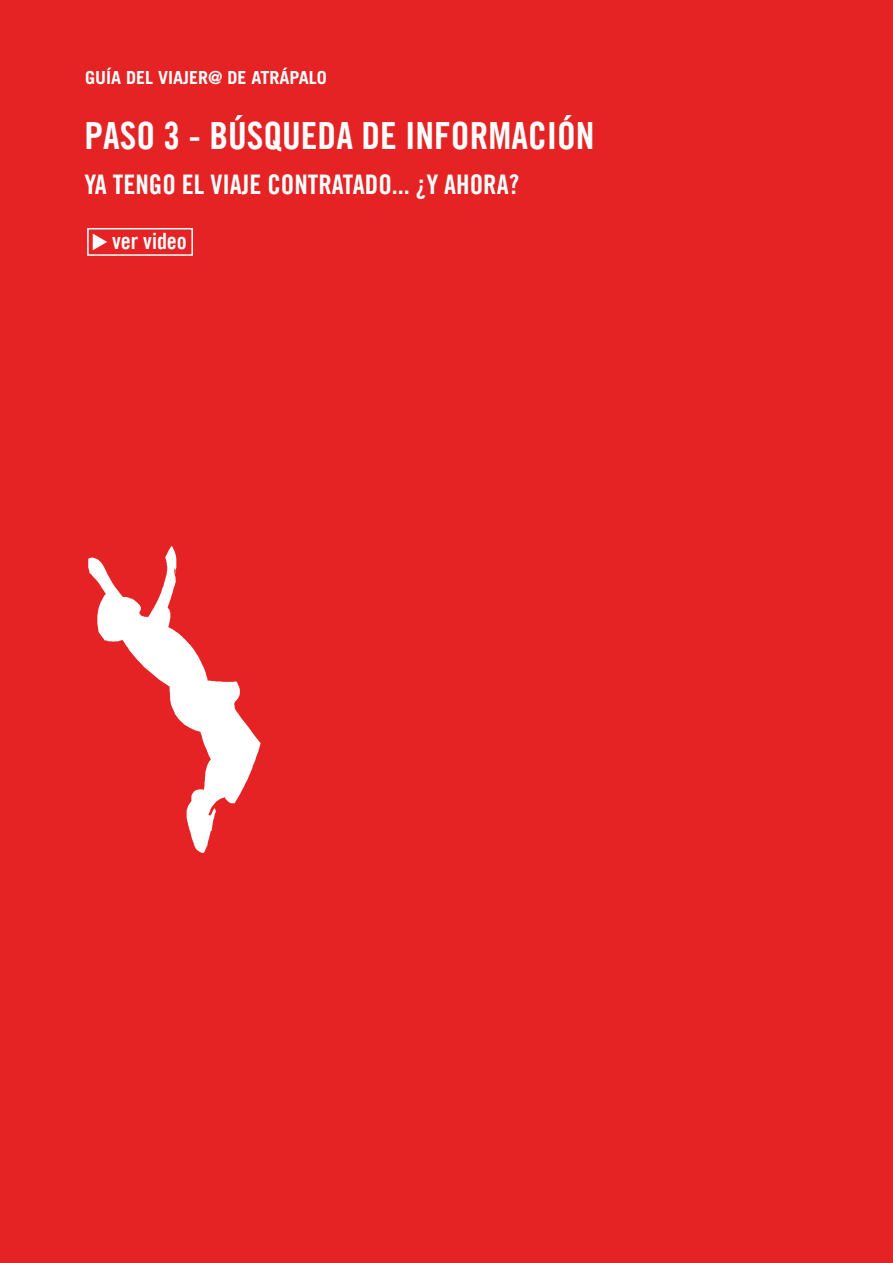
<style>
.page{position:relative;width:893px;height:1263px;background:#e52324}
.page>*{position:absolute;margin:0;border:0;box-sizing:border-box;transform-origin:0 0}
.t1{font:37.5px "Trade Gothic LT Bold Cond Twenty";color:#fff}
.t2{font:27px "Trade Gothic LT Bold Cond Twenty";color:#fff}
.t3{font:22.5px "Trade Gothic LT Bold Cond Twenty";color:#fff}
.t4{font:700 18px "Trade Gothic LT";color:#fff}
</style>
<div class="page">
<svg style="left:93px;top:234px;width:14px;height:16px"></svg>
<div style="left:87px;top:228px;width:106px;height:28px;border:2px solid #fff"></div>
<svg style="left:88px;top:546px;width:172px;height:307px"></svg>
<p class="t4" style="left:85px;top:67px;width:243px">GUÍA DEL VIAJER@ DE ATRÁPALO</p>
<h1 class="t1" style="left:84px;top:113px;width:512px">PASO 3 - BÚSQUEDA DE INFORMACIÓN</h1>
<p class="t2" style="left:84px;top:168px;width:436px">YA TENGO EL VIAJE CONTRATADO... ¿Y AHORA?</p>
<p class="t3" style="left:112px;top:227px;width:76px">ver video</p>
</div>
